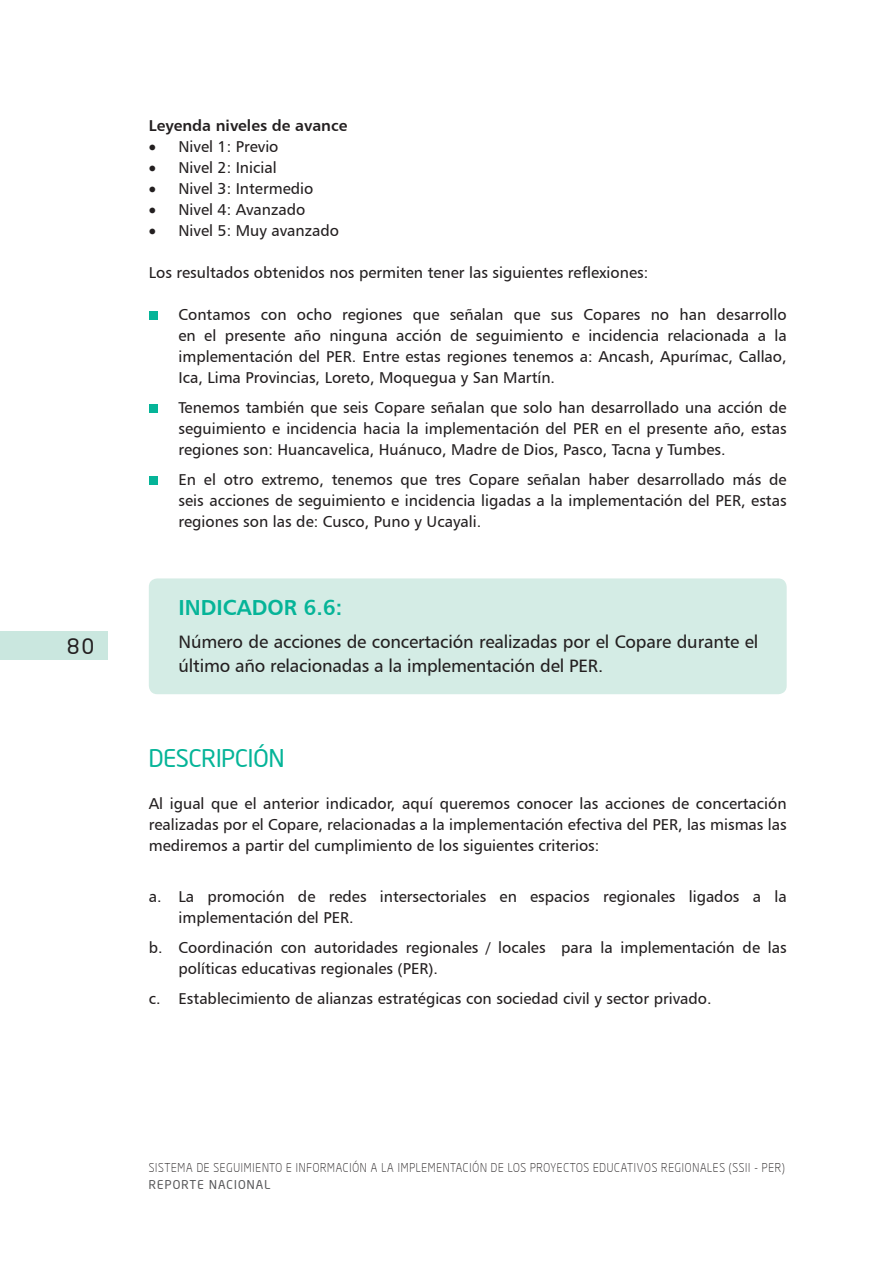
<style>
.page{position:relative;width:893px;height:1263px;background:#fff}
.page>*{position:absolute;margin:0;border:0;box-sizing:border-box;transform-origin:0 0}
.TEXTOO{font:24px "Neo Sans Intel";color:#05b498}
.TEXTOO-2{font:21.75px "Humanist 777 BT Bold B";color:#05b498}
.t1{font:21px "Neo Sans Intel";color:#231f20}
.TEXTOO-3{font:18px/24px "Humanist 777 BT Roman B";letter-spacing:-.01em;color:#231f20}
.TEXTO_TAB{font:15.75px/21px "Humanist 777 BT Roman B";color:#231f20;text-align:justify}
.TEXTOO-4{font:15.75px/21px "Humanist 777 BT Roman B";color:#231f20;text-align:justify}
.TEXTOO-5{font:15.75px "Humanist 777 BT Bold B";color:#231f20}
.t2{font:300 12px "Neo Sans Intel";letter-spacing:.075em;color:#231f20;scale:.91 1}
.t3{font:12px "Neo Sans Intel";letter-spacing:.1em;color:#57585a}
</style>
<div class="page">
<div style="left:0;top:631px;width:108px;height:29px;background:#cae7df"></div>
<div style="left:149px;top:311px;width:9px;height:9px;background:#05b498"></div>
<div style="left:149px;top:404px;width:9px;height:9px;background:#05b498"></div>
<div style="left:149px;top:476px;width:9px;height:9px;background:#05b498"></div>
<div style="left:149px;top:578px;width:638px;height:116px;background:#d4ece5;border-radius:9px"></div>
<h3 class="t1" style="left:67px;top:633px;width:28px">80</h3>
<p class="TEXTOO-5" style="left:149px;top:116px;width:200px">Leyenda niveles de avance</p>
<p class="TEXTO_TAB" style="left:149px;top:136px;width:131px">• Nivel 1: Previo</p>
<p class="TEXTO_TAB" style="left:149px;top:157px;width:129px">• Nivel 2: Inicial</p>
<p class="TEXTO_TAB" style="left:149px;top:178px;width:166px">• Nivel 3: Intermedio</p>
<p class="TEXTO_TAB" style="left:149px;top:199px;width:158px">• Nivel 4: Avanzado</p>
<p class="TEXTO_TAB" style="left:149px;top:220px;width:192px">• Nivel 5: Muy avanzado</p>
<p class="TEXTOO-4" style="left:149px;top:262px;width:501px">Los resultados obtenidos nos permiten tener las siguientes reflexiones:</p>
<p class="TEXTO_TAB" style="left:179px;top:304px;width:610px">Contamos con ocho regiones que señalan que sus Copares no han desarrollo en el presente año ninguna acción de seguimiento e incidencia relacionada a la implementación del PER. Entre estas regiones tenemos a: Ancash, Apurímac, Callao, Ica, Lima Provincias, Loreto, Moquegua y San Martín.</p>
<p class="TEXTO_TAB" style="left:179px;top:397px;width:610px">Tenemos también que seis Copare señalan que solo han desarrollado una acción de seguimiento e incidencia hacia la implementación del PER en el presente año, estas regiones son: Huancavelica, Huánuco, Madre de Dios, Pasco, Tacna y Tumbes.</p>
<p class="TEXTO_TAB" style="left:179px;top:469px;width:610px">En el otro extremo, tenemos que tres Copare señalan haber desarrollado más de seis acciones de seguimiento e incidencia ligadas a la implementación del PER, estas regiones son las de: Cusco, Puno y Ucayali.</p>
<p class="TEXTOO-2" style="left:179px;top:594px;width:165px">INDICADOR 6.6:</p>
<p class="TEXTOO-3" style="left:179px;top:629px;width:581px">Número de acciones de concertación realizadas por el Copare durante el último año relacionadas a la implementación del PER.</p>
<p class="TEXTOO" style="left:149px;top:744px;width:137px">DESCRIPCIÓN</p>
<p class="TEXTOO-4" style="left:149px;top:793px;width:639px">Al igual que el anterior indicador, aquí queremos conocer las acciones de concertación realizadas por el Copare, relacionadas a la implementación efectiva del PER, las mismas las mediremos a partir del cumplimiento de los siguientes criterios:</p>
<p class="TEXTO_TAB" style="left:179px;top:886px;width:610px;text-indent:-30px">a. La promoción de redes intersectoriales en espacios regionales ligados a la implementación del PER.</p>
<p class="TEXTO_TAB" style="left:179px;top:937px;width:610px;text-indent:-30px">b. Coordinación con autoridades regionales / locales para la implementación de las políticas educativas regionales (PER).</p>
<p class="TEXTO_TAB" style="left:149px;top:988px;width:564px">c. Establecimiento de alianzas estratégicas con sociedad civil y sector privado.</p>
<p class="t2" style="left:149px;top:1160px;width:700px">SISTEMA DE SEGUIMIENTO E INFORMACIÓN A LA IMPLEMENTACIÓN DE LOS PROYECTOS EDUCATIVOS REGIONALES (SSII - PER)</p>
<p class="t3" style="left:149px;top:1177px;width:123px">REPORTE NACIONAL</p>
</div>
